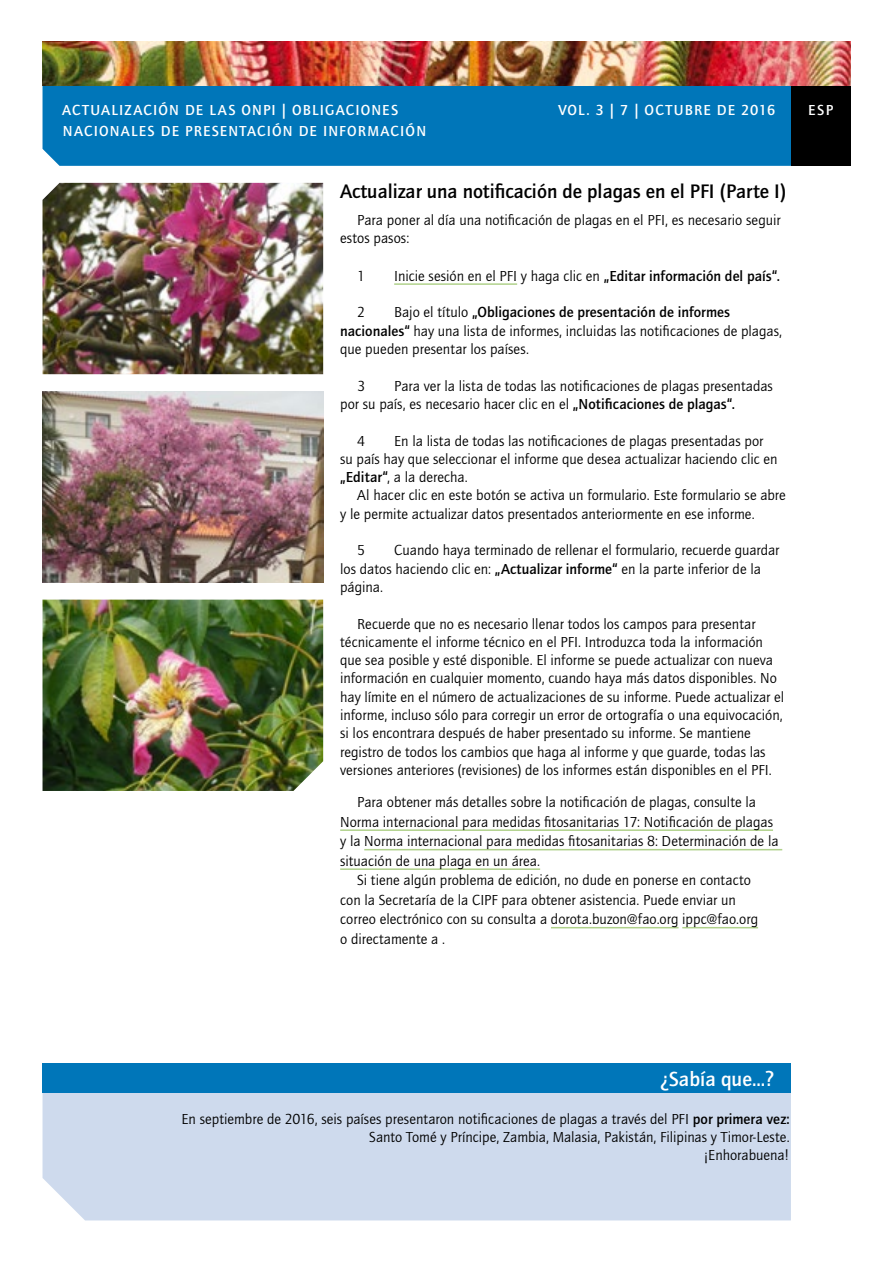
<style>
.page{position:relative;width:893px;height:1263px;background:#fff}
.page>*{position:absolute;margin:0;border:0;box-sizing:border-box;transform-origin:0 0}
.t1{font:500 21px "Quay Sans ITC Std";color:#fff}
.t2{font:500 20.25px "Quay Sans ITC Std";color:#000}
.t3{font:15px/18.3px "Quay Sans ITC Std";color:#000}
.t4{font:500 15px/20.2px "Quay Sans ITC Std";letter-spacing:.075em;color:#fff}
.s1{font-weight:500}
</style>
<div class="page">
<div style="left:43px;top:85px;width:748px;height:81px;background:#0076b9"></div>
<div style="left:791px;top:85px;width:59px;height:81px;background:#000"></div>
<hr style="left:394px;top:283px;width:123px;height:2px;background:#b0d18b">
<hr style="left:340px;top:829px;width:433px;height:2px;background:#b0d18b">
<hr style="left:364px;top:849px;width:418px;height:1px;background:#b0d18b">
<hr style="left:340px;top:868px;width:200px;height:2px;background:#b0d18b">
<hr style="left:551px;top:927px;width:128px;height:1px;background:#b0d18b">
<hr style="left:682px;top:927px;width:76px;height:1px;background:#b0d18b">
<div style="left:43px;top:1093px;width:748px;height:127px;background:#cedaed"></div>
<div style="left:43px;top:1063px;width:748px;height:30px;background:#0076b9"></div>
<img style="left:43px;top:41px;width:807px;height:44px">
<img style="left:43px;top:600px;width:280px;height:191px">
<img style="left:43px;top:183px;width:280px;height:191px">
<img style="left:43px;top:391px;width:280px;height:192px">
<p class="t4" style="left:62px;top:100px;width:365px">ACTUALIZACIÓN DE LAS ONPI | OBLIGACIONES<br>NACIONALES DE PRESENTACIÓN DE INFORMACIÓN</p>
<p class="t4" style="left:558px;top:100px;width:219px">VOL. 3 | 7 | OCTUBRE DE 2016</p>
<h2 class="t2" style="left:340px;top:180px;width:448px">Actualizar una notificación de plagas en el PFI (Parte I)</h2>
<p class="t3" style="left:340px;top:211px;width:442px;text-indent:17px">Para poner al día una notificación de plagas en el PFI, es necesario seguir estos pasos:</p>
<p class="t3" style="left:357px;top:267px;width:9px">1</p>
<p class="t3" style="left:394px;top:267px;width:387px">Inicie sesión en el PFI y haga clic en <span class="s1">„Editar información del país“.</span></p>
<p class="t3" style="left:357px;top:304px;width:9px">2</p>
<p class="t3" style="left:340px;top:304px;width:443px;text-indent:54px">Bajo el título <span class="s1">„Obligaciones de presentación de informes nacionales“</span> hay una lista de informes, incluidas las notificaciones de plagas, que pueden presentar los países.</p>
<p class="t3" style="left:357px;top:377px;width:9px">3</p>
<p class="t3" style="left:340px;top:377px;width:434px;text-indent:54px">Para ver la lista de todas las notificaciones de plagas presentadas por su país, es necesario hacer clic en el <span class="s1">„Notificaciones de plagas“.</span></p>
<p class="t3" style="left:357px;top:432px;width:9px">4</p>
<p class="t3" style="left:340px;top:432px;width:439px;text-indent:54px">En la lista de todas las notificaciones de plagas presentadas por su país hay que seleccionar el informe que desea actualizar haciendo clic en <span class="s1">„Editar“</span>, a la derecha.</p>
<p class="t3" style="left:340px;top:487px;width:447px;text-indent:17px">Al hacer clic en este botón se activa un formulario. Este formulario se abre y le permite actualizar datos presentados anteriormente en ese informe.</p>
<p class="t3" style="left:357px;top:541px;width:9px">5</p>
<p class="t3" style="left:340px;top:541px;width:441px;text-indent:54px">Cuando haya terminado de rellenar el formulario, recuerde guardar los datos haciendo clic en: <span class="s1">„Actualizar informe“</span> en la parte inferior de la página.</p>
<p class="t3" style="left:340px;top:615px;width:446px;text-indent:17px">Recuerde que no es necesario llenar todos los campos para presentar técnicamente el informe técnico en el PFI. Introduzca toda la información que sea posible y esté disponible. El informe se puede actualizar con nueva información en cualquier momento, cuando haya más datos disponibles. No hay límite en el número de actualizaciones de su informe. Puede actualizar el informe, incluso sólo para corregir un error de ortografía o una equivocación, si los encontrara después de haber presentado su informe. Se mantiene registro de todos los cambios que haga al informe y que guarde, todas las versiones anteriores (revisiones) de los informes están disponibles en el PFI.</p>
<p class="t3" style="left:357px;top:793px;width:400px">Para obtener más detalles sobre la notificación de plagas, consulte la</p>
<p class="t3" style="left:340px;top:813px;width:434px">Norma internacional para medidas fitosanitarias 17: Notificación de plagas</p>
<p class="t3" style="left:340px;top:832px;width:440px">y la Norma internacional para medidas fitosanitarias 8: Determinación de la</p>
<p class="t3" style="left:340px;top:852px;width:201px">situación de una plaga en un área.</p>
<p class="t3" style="left:357px;top:871px;width:395px">Si tiene algún problema de edición, no dude en ponerse en contacto</p>
<p class="t3" style="left:340px;top:891px;width:397px">con la Secretaría de la CIPF para obtener asistencia. Puede enviar un</p>
<p class="t3" style="left:340px;top:910px;width:419px">correo electrónico con su consulta a dorota.buzon@fao.org ippc@fao.org</p>
<p class="t3" style="left:340px;top:930px;width:106px">o directamente a .</p>
<p class="t4" style="left:808px;top:100px;width:27px">ESP</p>
<h1 class="t1" style="left:660px;top:1067px;width:115px">¿Sabía que...?</h1>
<p class="t3" style="left:181px;top:1110px;width:610px;text-align:right">En septiembre de 2016, seis países presentaron notificaciones de plagas a través del PFI <span class="s1">por primera vez:<br></span>Santo Tomé y Príncipe, Zambia, Malasia, Pakistán, Filipinas y Timor-Leste.<br>¡Enhorabuena!</p>
</div>
